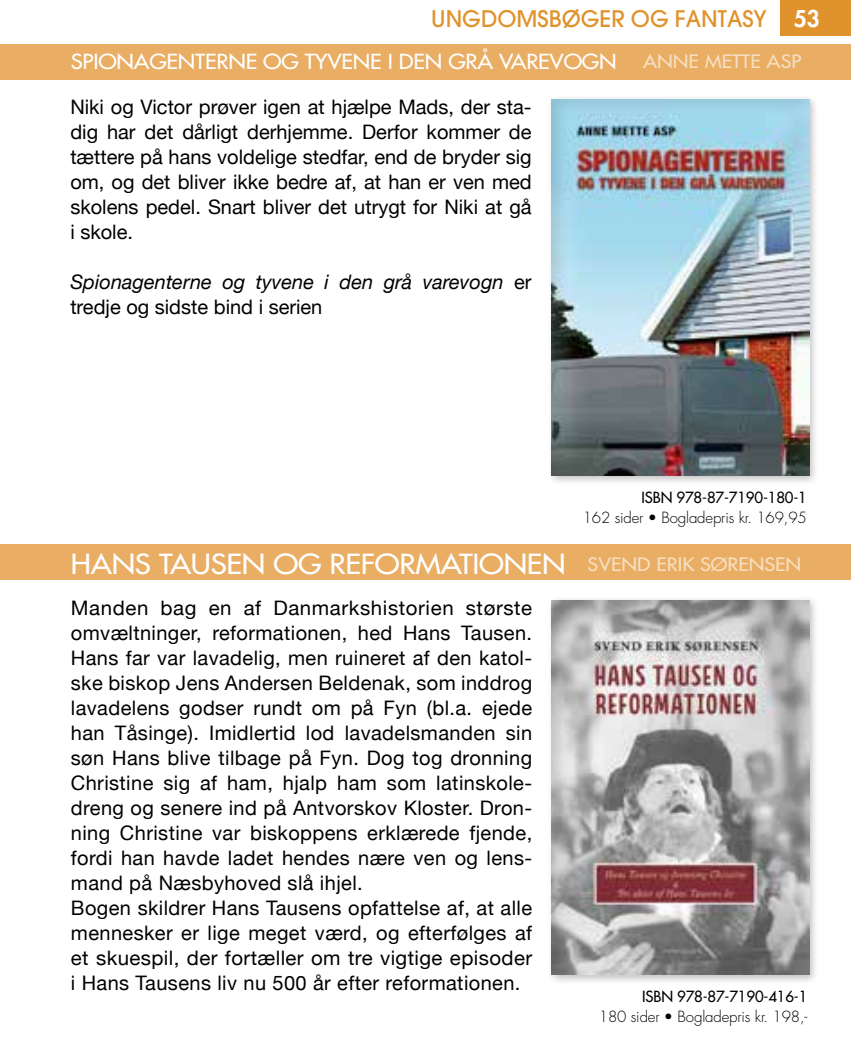
<style>
.page{position:relative;width:851px;height:1063px;background:#fff}
.page>*{position:absolute;margin:0;border:0;box-sizing:border-box;transform-origin:0 0}
.t1{font:27px "Futura";letter-spacing:-.01em;color:#fff;scale:1.11 1}
.t2{font:500 22.5px "Avant Garde";color:#e0922c}
.t3{font:20.25px "Futura";letter-spacing:-.01em;color:#fff;scale:1.1 1}
.t4{font:20px/25px "Helvetica Neue";letter-spacing:.02em;color:#000}
.t5{font:italic 20px/25px "Helvetica Neue";color:#000}
.t6{font:18px "Futura";color:#f7dfc2;scale:1.11 1}
.t7{font:300 15px "Futura";letter-spacing:-.01em;color:#000}
.t8{font:15px "Futura";letter-spacing:-.01em;color:#000}
.s1{font-family:"Futura";font-weight:800;color:#fff}
.s2{font-style:normal}
.s3{font-size:18px;color:#f7dfc2}
</style>
<div class="page">
<div style="left:780px;top:0;width:70px;height:35px;background:#e0922c"></div>
<div style="left:0;top:45px;width:850px;height:35px;background:#e9ad63"></div>
<div style="left:0;top:544px;width:850px;height:36px;background:#e9ad63"></div>
<div style="left:546px;top:94px;width:273px;height:392px;background:#000;opacity:.25"></div>
<div style="left:551px;top:98px;width:262px;height:382px;background:#000;opacity:.15"></div>
<div style="left:546px;top:595px;width:273px;height:390px;background:#000;opacity:.25"></div>
<div style="left:551px;top:598px;width:262px;height:383px;background:#000;opacity:.15"></div>
<p class="t2" style="left:431px;top:4px;width:390px">UNGDOMSBØGER OG FANTASY <span class="s1">53</span></p>
<p class="t3" style="left:71px;top:48px;width:497px">SPIONAGENTERNE OG TYVENE I DEN GRÅ VAREVOGN</p>
<p class="t6" style="left:643px;top:49px;width:144px">ANNE METTE ASP</p>
<p class="t4" style="left:70px;top:95px;width:463px;text-align:justify">Niki og Victor prøver igen at hjælpe Mads, der sta&shy;dig har det dårligt derhjemme. Derfor kommer de tættere på hans voldelige stedfar, end de bryder sig om, og det bliver ikke bedre af, at han er ven med skolens pedel. Snart bliver det utrygt for Niki at gå i skole.</p>
<p class="t5" style="left:70px;top:270px;width:462px">Spionagenterne og tyvene i den grå varevogn <span class="s2">er tredje og sidste bind i serien</span></p>
<p class="t8" style="left:641px;top:488px;width:167px">ISBN 978-87-7190-180-1</p>
<p class="t7" style="left:582px;top:508px;width:226px">162 sider • Bogladepris kr. 169,95</p>
<h1 class="t1" style="left:71px;top:546px;width:659px">HANS TAUSEN OG REFORMATIONEN <span class="s3">SVEND ERIK SØRENSEN</span></h1>
<p class="t4" style="left:71px;top:596px;width:463px">Manden bag en af Danmarkshistorien største omvæltninger, reformationen, hed Hans Tausen.<br>Hans far var lavadelig, men ruineret af den katol&shy;ske biskop Jens Andersen Beldenak, som inddrog lavadelens godser rundt om på Fyn (bl.a. ejede han Tåsinge). Imidlertid lod lavadelsmanden sin søn Hans blive tilbage på Fyn. Dog tog dronning Christine sig af ham, hjalp ham som latinskole&shy;dreng og senere ind på Antvorskov Kloster. Dron&shy;ning Christine var biskoppens erklærede fjende, fordi han havde ladet hendes nære ven og lens&shy;mand på Næsbyhoved slå ihjel.<br>Bogen skildrer Hans Tausens opfattelse af, at alle mennesker er lige meget værd, og efterfølges af et skuespil, der fortæller om tre vigtige episoder i Hans Tausens liv nu 500 år efter reformationen.</p>
<p class="t8" style="left:642px;top:987px;width:167px">ISBN 978-87-7190-416-1</p>
<p class="t7" style="left:598px;top:1007px;width:210px">180 sider • Bogladepris kr. 198,-</p>
</div>
